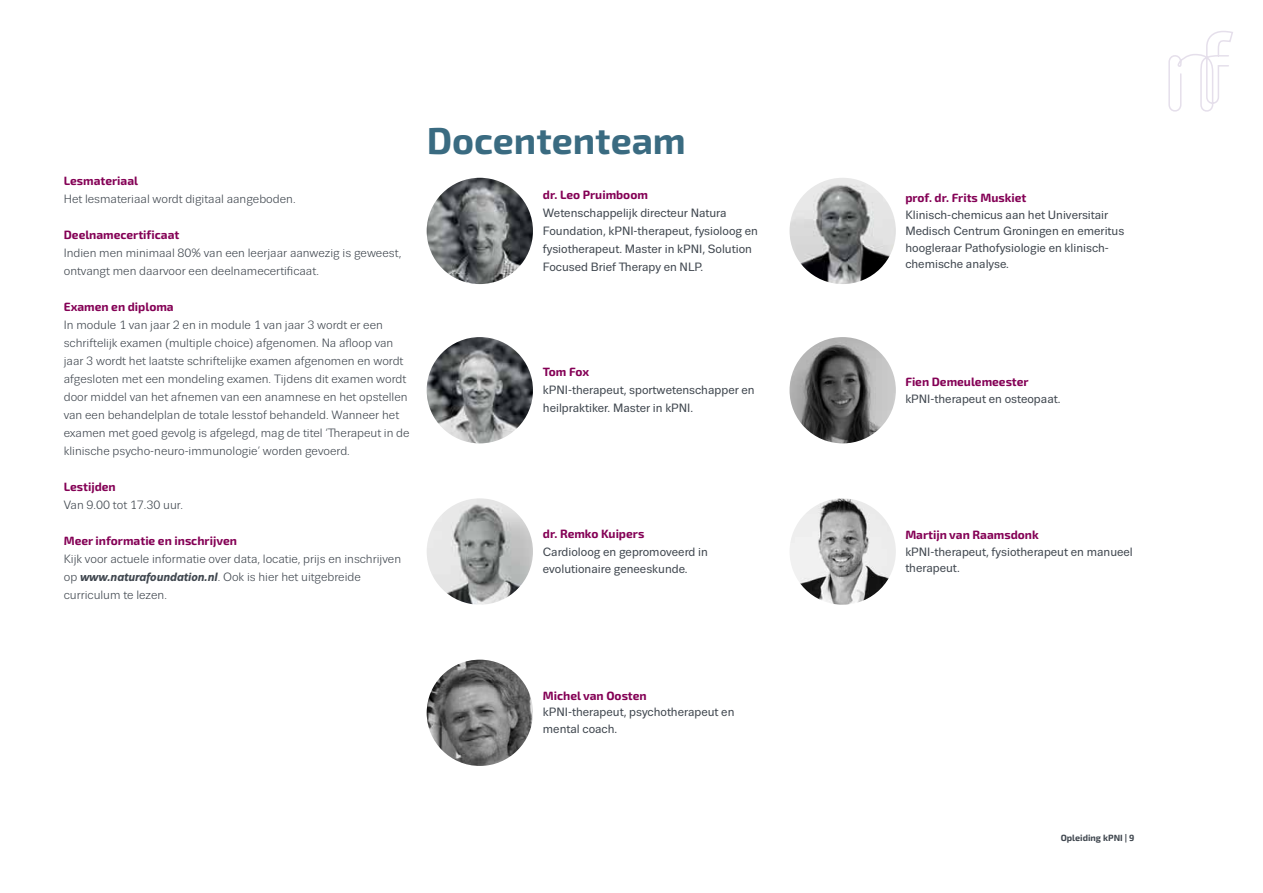
<style>
.page{position:relative;width:1263px;height:893px;background:#fff}
.page>*{position:absolute;margin:0;border:0;box-sizing:border-box;transform-origin:0 0}
.t1{font:700 37.5px "Exo 2";color:#3a6b81}
.t2{font:12px/18px "Trivia Sans";color:#40474f}
.t3{font:12px/16.5px "Trivia Sans";color:#40474f}
.t4{font:700 12px "Exo 2";color:#840055}
.t5{font:700 9px "Exo 2";color:#40474f}
.s1{font-weight:700;font-style:italic}
</style>
<div class="page">
<svg style="left:1168px;top:31px;width:65px;height:81px"></svg>
<img style="left:427px;top:178px;width:106px;height:106px;border-radius:53px">
<img style="left:427px;top:337px;width:106px;height:106px;border-radius:53px">
<img style="left:789px;top:498px;width:107px;height:107px;border-radius:53px">
<img style="left:427px;top:498px;width:106px;height:107px;border-radius:53px">
<img style="left:427px;top:660px;width:106px;height:106px;border-radius:53px">
<img style="left:789px;top:178px;width:107px;height:106px;border-radius:53px">
<img style="left:789px;top:337px;width:107px;height:106px;border-radius:53px">
<p class="t4" style="left:64px;top:173px;width:76px">Lesmateriaal</p>
<p class="t2" style="left:64px;top:190px;width:233px">Het lesmateriaal wordt digitaal aangeboden.</p>
<p class="t4" style="left:64px;top:227px;width:117px">Deelnamecertificaat</p>
<p class="t2" style="left:64px;top:244px;width:339px">Indien men minimaal 80% van een leerjaar aanwezig is geweest, ontvangt men daarvoor een deelnamecertificaat.</p>
<p class="t4" style="left:64px;top:299px;width:111px">Examen en diploma</p>
<p class="t2" style="left:64px;top:316px;width:347px">In module 1 van jaar 2 en in module 1 van jaar 3 wordt er een schriftelijk examen (multiple choice) afgenomen. Na afloop van jaar 3 wordt het laatste schriftelijke examen afgenomen en wordt afgesloten met een mondeling examen. Tijdens dit examen wordt door middel van het afnemen van een anamnese en het opstellen van een behandelplan de totale lesstof behandeld. Wanneer het examen met goed gevolg is afgelegd, mag de titel ‘Therapeut in de klinische psycho-neuro-immunologie’ worden gevoerd.</p>
<p class="t4" style="left:64px;top:479px;width:54px">Lestijden</p>
<p class="t2" style="left:64px;top:496px;width:121px">Van 9.00 tot 17.30 uur.</p>
<p class="t4" style="left:64px;top:533px;width:175px">Meer informatie en inschrijven</p>
<p class="t2" style="left:64px;top:550px;width:339px">Kijk voor actuele informatie over data, locatie, prijs en inschrijven op <span class="s1">www.naturafoundation.nl</span>. Ook is hier het uitgebreide curriculum te lezen.</p>
<h1 class="t1" style="left:427px;top:118px;width:261px">Docententeam</h1>
<p class="t4" style="left:543px;top:188px;width:107px">dr. Leo Pruimboom</p>
<p class="t3" style="left:543px;top:204px;width:217px;line-height:18px">Wetenschappelijk directeur Natura Foundation, kPNI-therapeut, fysioloog en fysiotherapeut. Master in kPNI, Solution Focused Brief Therapy en NLP.</p>
<p class="t4" style="left:543px;top:365px;width:48px">Tom Fox</p>
<p class="t3" style="left:543px;top:382px;width:213px;line-height:18px">kPNI-therapeut, sportwetenschapper en heilpraktiker. Master in kPNI.</p>
<p class="t4" style="left:543px;top:527px;width:103px">dr. Remko Kuipers</p>
<p class="t3" style="left:543px;top:544px;width:166px">Cardioloog en gepromoveerd in evolutionaire geneeskunde.</p>
<p class="t4" style="left:543px;top:688px;width:105px">Michel van Oosten</p>
<p class="t3" style="left:543px;top:704px;width:193px">kPNI-therapeut, psychotherapeut en mental coach.</p>
<p class="t4" style="left:905px;top:191px;width:123px">prof. dr. Frits Muskiet</p>
<p class="t3" style="left:905px;top:206px;width:220px">Klinisch-chemicus aan het Universitair Medisch Centrum Groningen en emeritus hoogleraar Pathofysiologie en klinisch&shy;chemische analyse.</p>
<p class="t4" style="left:905px;top:375px;width:125px">Fien Demeulemeester</p>
<p class="t3" style="left:905px;top:391px;width:157px">kPNI-therapeut en osteopaat.</p>
<p class="t4" style="left:905px;top:528px;width:135px">Martijn van Raamsdonk</p>
<p class="t3" style="left:905px;top:544px;width:229px">kPNI-therapeut, fysiotherapeut en manueel therapeut.</p>
<p class="t5" style="left:1061px;top:832px;width:75px">Opleiding kPNI | 9</p>
</div>
